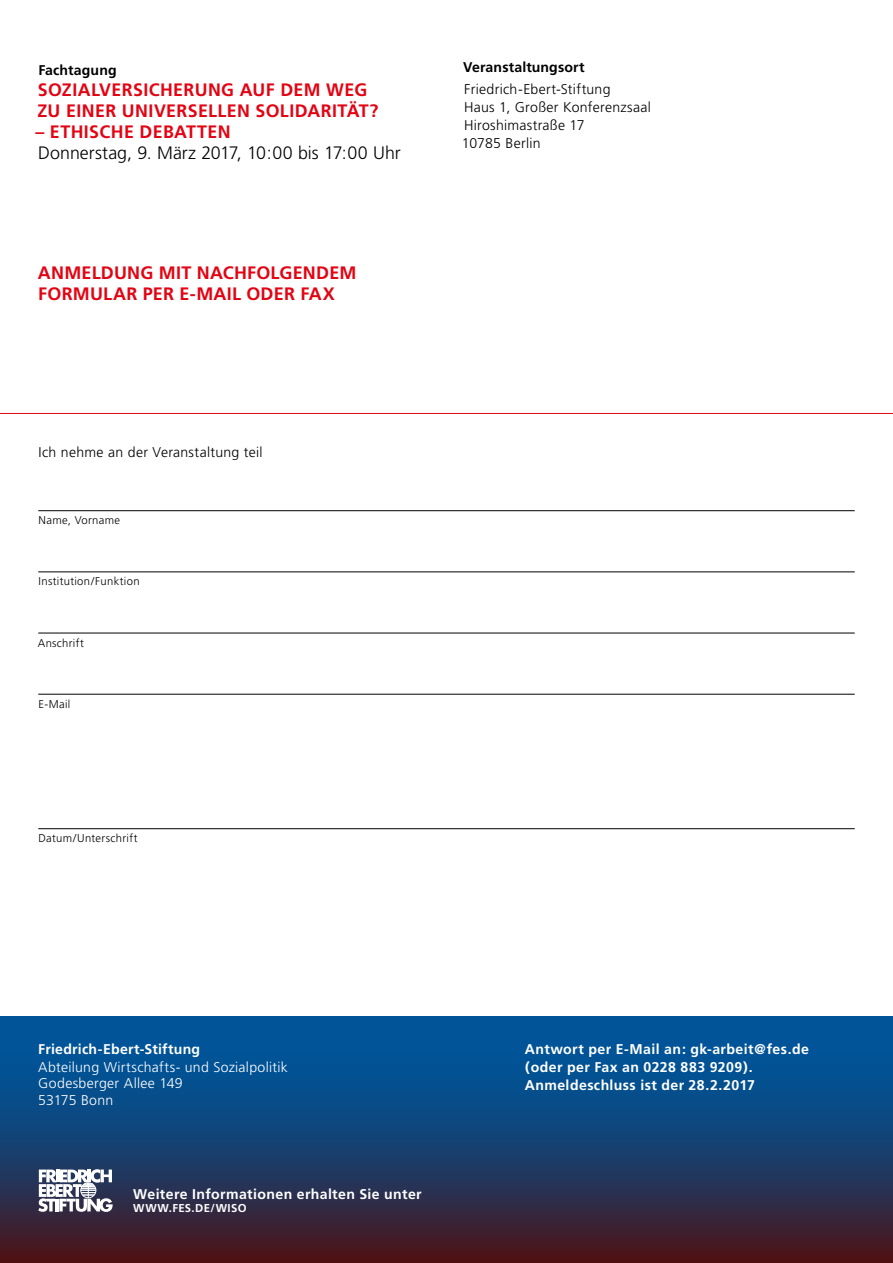
<style>
.page{position:relative;width:893px;height:1263px;background:#fff}
.page>*{position:absolute;margin:0;border:0;box-sizing:border-box;transform-origin:0 0}
.t1{font:700 18px/21px "Frutiger CE";letter-spacing:.02em;color:#e30413}
.t2{font:700 18px/21px "Frutiger";letter-spacing:.01em;color:#e30413}
.t3{font:300 18px "Frutiger";color:#000}
.t4{font:700 14.1px/18px "Frutiger";letter-spacing:.025em;color:#fff}
.t5{font:300 14.1px/18px "Frutiger";letter-spacing:.02em;color:#000}
.t6{font:300 14.1px/16.5px "Frutiger";letter-spacing:.02em;color:#fff}
.t7{font:700 14.1px "Frutiger";letter-spacing:.01em;color:#000}
.t8{font:700 11.4px "Frutiger";letter-spacing:.03em;color:#fff}
.t9{font:300 11.25px "Frutiger";letter-spacing:.03em;color:#000}
</style>
<div class="page">
<svg style="left:0;top:1016px;width:893px;height:247px;background:#193d6a"></svg>
<hr style="left:38px;top:510px;width:817px;height:1px;background:#000">
<hr style="left:38px;top:572px;width:817px;height:1px;background:#000">
<hr style="left:38px;top:633px;width:817px;height:1px;background:#000">
<hr style="left:38px;top:694px;width:817px;height:1px;background:#000">
<hr style="left:38px;top:828px;width:817px;height:1px;background:#000">
<hr style="left:0;top:413px;width:893px;height:1px;background:#e30413">
<svg style="left:38px;top:1169px;width:75px;height:43px"></svg>
<p class="t7" style="left:38px;top:62px;width:80px">Fachtagung</p>
<p class="t1" style="left:37px;top:79px;width:342px">SOZIALVERSICHERUNG AUF DEM WEG<br>ZU EINER UNIVERSELLEN SOLIDARITÄT?</p>
<p class="t1" style="left:35px;top:121px;width:197px">– ETHISCHE DEBATTEN</p>
<p class="t3" style="left:38px;top:143px;width:364px">Donnerstag, 9. März 2017, 10:00 bis 17:00 Uhr</p>
<p class="t2" style="left:38px;top:262px;width:320px">ANMELDUNG MIT NACHFOLGENDEM<br>FORMULAR PER E-MAIL ODER FAX</p>
<p class="t5" style="left:38px;top:443px;width:226px">Ich nehme an der Veranstaltung teil</p>
<p class="t9" style="left:39px;top:514px;width:83px">Name, Vorname</p>
<p class="t9" style="left:39px;top:575px;width:103px">Institution/Funktion</p>
<p class="t9" style="left:38px;top:636px;width:48px">Anschrift</p>
<p class="t9" style="left:38px;top:697px;width:33px">E-Mail</p>
<p class="t9" style="left:39px;top:832px;width:100px">Datum/Unterschrift</p>
<p class="t7" style="left:463px;top:59px;width:123px">Veranstaltungsort</p>
<p class="t5" style="left:462px;top:80px;width:191px">Friedrich-Ebert-Stiftung<br>Haus 1, Großer Konferenzsaal<br>Hiroshimastraße 17<br>10785 Berlin</p>
<p class="t4" style="left:38px;top:1040px;width:163px">Friedrich-Ebert-Stiftung</p>
<p class="t6" style="left:38px;top:1059px;width:251px">Abteilung Wirtschafts- und Sozialpolitik<br>Godesberger Allee 149<br>53175 Bonn</p>
<p class="t4" style="left:133px;top:1185px;width:290px">Weitere Informationen erhalten Sie unter</p>
<p class="t8" style="left:133px;top:1201px;width:115px">WWW.FES.DE/WISO</p>
<p class="t4" style="left:525px;top:1040px;width:286px">Antwort per E-Mail an: gk-arbeit@fes.de (oder per Fax an 0228 883 9209).<br>Anmeldeschluss ist der 28.2.2017</p>
</div>
